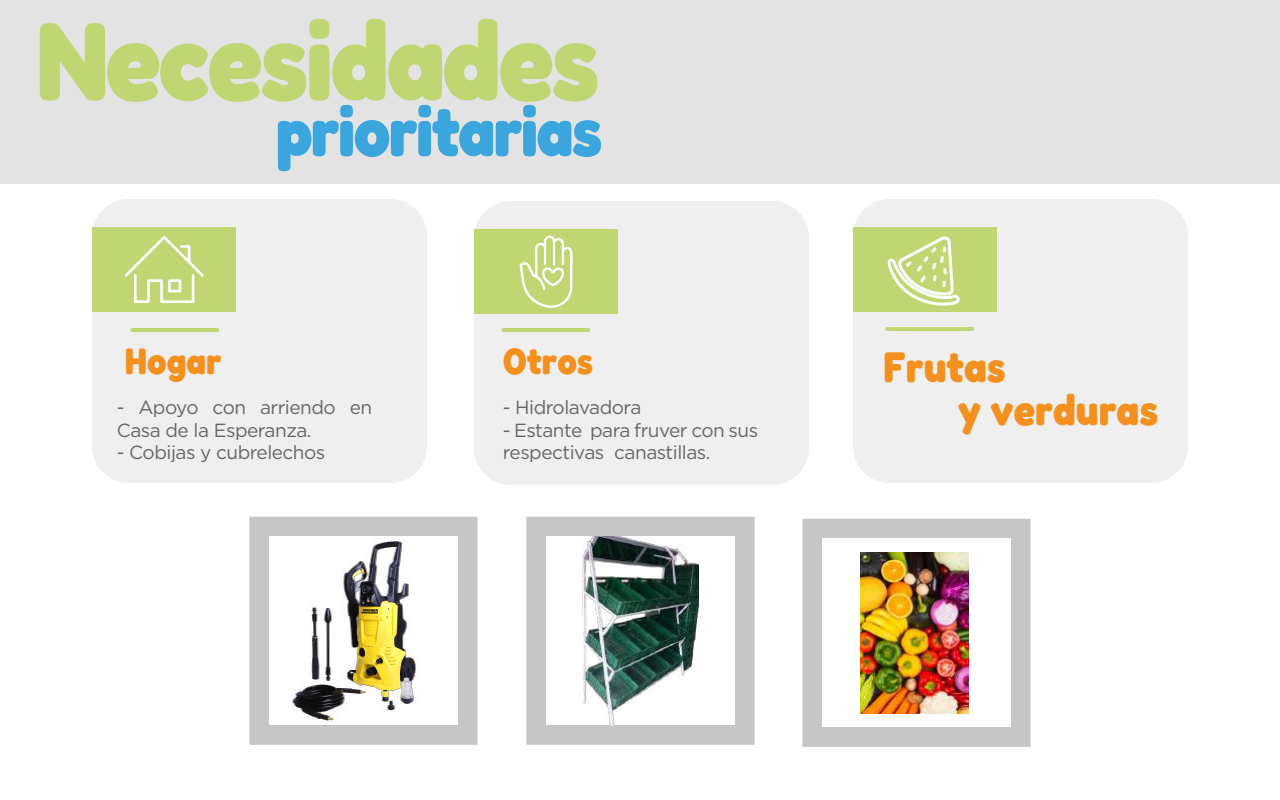
<style>
.page{position:relative;width:1280px;height:800px;background:#fff}
.page>*{position:absolute;margin:0;border:0;box-sizing:border-box;transform-origin:0 0}
.t1{font:700 semi-condensed 111px "Fredoka";letter-spacing:-.025em;color:#c0d673}
.t2{font:700 semi-condensed 70px "Fredoka";letter-spacing:-.025em;color:#3ba6dd}
.t3{font:700 semi-condensed 43px/42.9px "Fredoka";color:#f4901e}
.t4{font:700 semi-condensed 37.1px "Fredoka";color:#f4901e}
.t5{font:19px/22.8px "Gotham";letter-spacing:-.025em;color:#666}
</style>
<div class="page">
<div style="left:0;top:0;width:1280px;height:184px;background:#e3e3e3"></div>
<div style="left:853px;top:199px;width:335px;height:284px;background:#efefef;border-radius:37px"></div>
<div style="left:474px;top:201px;width:335px;height:284px;background:#efefef;border-radius:37px"></div>
<div style="left:92px;top:199px;width:335px;height:284px;background:#efefef;border-radius:37px"></div>
<hr style="left:887px;top:327px;width:85px;height:4px;background:#c0d673">
<hr style="left:503px;top:328px;width:85px;height:4px;background:#c0d673">
<hr style="left:132px;top:328px;width:85px;height:4px;background:#c0d673">
<div style="left:853px;top:227px;width:144px;height:85px;background:#c0d673"></div>
<div style="left:474px;top:229px;width:144px;height:85px;background:#c0d673"></div>
<svg style="left:519px;top:235px;width:54px;height:73px"></svg>
<div style="left:92px;top:227px;width:144px;height:85px;background:#c0d673"></div>
<svg style="left:887px;top:236px;width:73px;height:70px"></svg>
<svg style="left:125px;top:236px;width:79px;height:67px"></svg>
<div style="left:247px;top:514px;width:233px;height:233px;background:#c6c6c6;border:2px solid #fff"></div>
<img style="left:269px;top:536px;width:189px;height:189px">
<div style="left:524px;top:514px;width:233px;height:233px;background:#c6c6c6;border:2px solid #fff"></div>
<div style="left:546px;top:536px;width:189px;height:189px;background:#fff"></div>
<img style="left:582px;top:536px;width:116px;height:189px">
<div style="left:800px;top:516px;width:233px;height:233px;background:#c6c6c6;border:2px solid #fff"></div>
<div style="left:822px;top:538px;width:189px;height:189px;background:#fff"></div>
<img style="left:860px;top:552px;width:108px;height:161px">
<h1 class="t1" style="left:36px;top:-10px;width:565px">Necesidades</h1>
<h2 class="t2" style="left:276px;top:86px;width:328px">prioritarias</h2>
<h3 class="t4" style="left:125px;top:337px;width:98px">Hogar</h3>
<h3 class="t4" style="left:503px;top:337px;width:92px">Otros</h3>
<p class="t5" style="left:503px;top:395px;width:140px">- Hidrolavadora</p>
<p class="t5" style="left:503px;top:418px;width:257px">- Estante para fruver con sus respectivas canastillas.</p>
<p class="t5" style="left:117px;top:395px;width:257px">- Apoyo con arriendo en<br>Casa de la Esperanza.</p>
<p class="t5" style="left:117px;top:441px;width:210px">- Cobijas y cubrelechos</p>
<h3 class="t3" style="left:958px;top:345px;width:202px;text-indent:-75px">Frutas<br>y verduras</h3>
</div>
